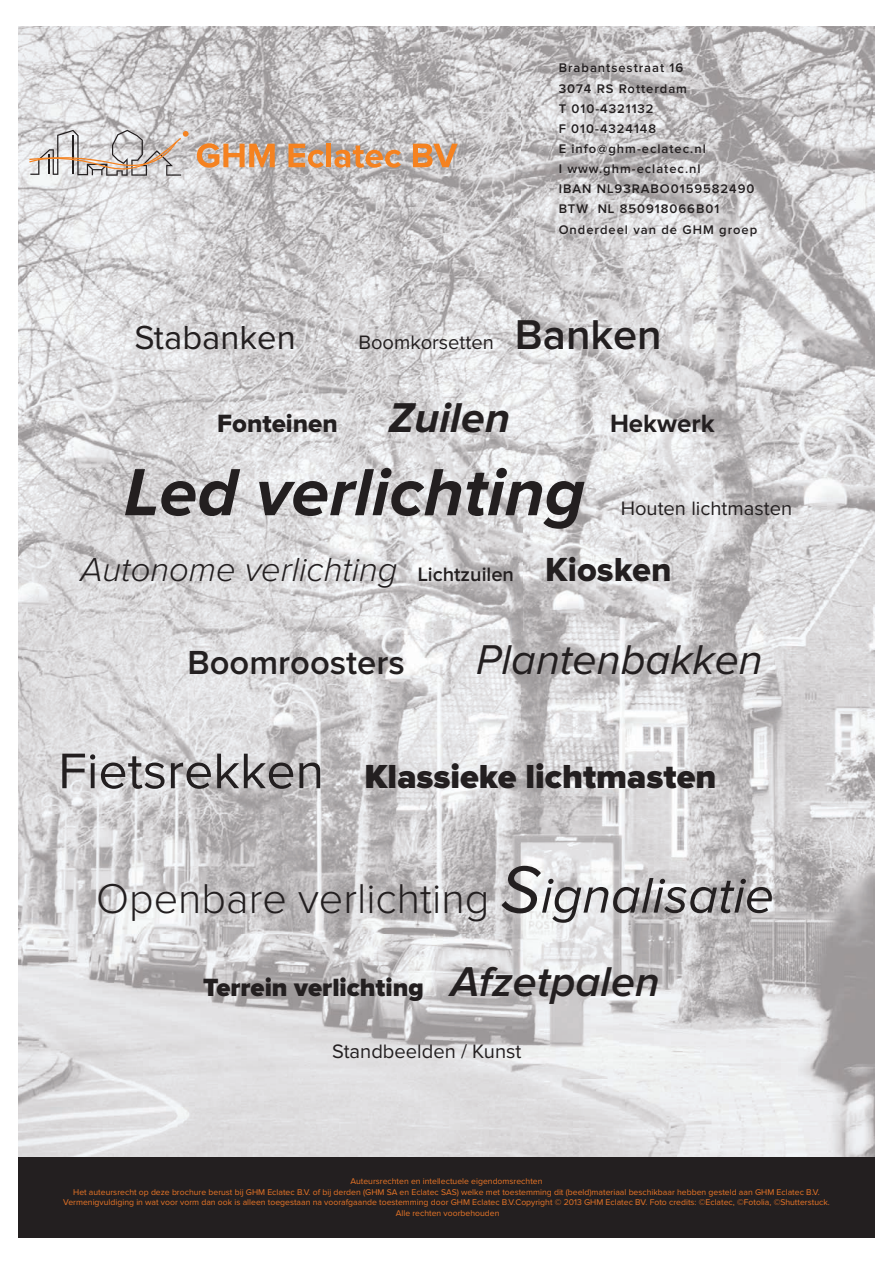
<style>
.page{position:relative;width:893px;height:1263px;background:#fff}
.page>*{position:absolute;margin:0;border:0;box-sizing:border-box;transform-origin:0 0}
.t1{font:italic 700 69.15px "Proxima Nova";color:#231f20}
.t2{font:300 43.2px "Proxima Nova";color:#231f20}
.t3{font:italic 43.2px "Proxima Nova";color:#231f20}
.t4{font:italic 300 34.5px "Proxima Nova";color:#231f20}
.t5{font:900 34.5px "Proxima Nova";color:#231f20}
.t6{font:600 34.5px "Proxima Nova";color:#231f20}
.t7{font:34.5px "Proxima Nova";color:#231f20}
.t8{font:900 25.95px "Proxima Nova";color:#231f20}
.t9{font:25.95px "Proxima Nova Extrabld";color:#231f20}
.t10{font:700 25.95px "Proxima Nova";color:#231f20}
.t11{font:20.1px "Proxima Nova";color:#231f20}
.t12{font:600 12.9px/20.1px "Proxima Nova";letter-spacing:.075em;color:#231f20}
.t13{font:8.7px/10.4px "Proxima Nova";color:#e97526;text-align:center}
.s1{font-weight:600;font-size:43.2px}
.s2{font-family:"Proxima Nova";font-weight:700;font-style:italic;font-size:43.2px}
.s3{font-weight:600;font-style:normal;font-size:20.1px}
.s4{font-family:"Proxima Nova Extrabld";font-weight:400;font-style:normal}
.s5{font-weight:400;font-size:51.75px}
.s6{font-weight:400;font-style:italic;font-size:69.15px}
.s7{font-weight:400;font-style:italic;font-size:51.75px}
.s8{font-weight:600;font-style:italic;font-size:43.2px}
</style>
<div class="page">
<img style="left:18px;top:27px;width:856px;height:1130px">
<div style="left:18px;top:1157px;width:856px;height:80px;background:#231f20"></div>
<svg style="left:29px;top:130px;width:159px;height:46px;background:#c9c2be"></svg>
<svg style="left:197px;top:143px;width:78px;height:25px;background:#dea271"></svg>
<svg style="left:288px;top:144px;width:36px;height:24px"></svg>
<hr style="left:327px;top:144px;width:4px;height:23px;background:#f58220">
<svg style="left:334px;top:146px;width:67px;height:22px"></svg>
<svg style="left:413px;top:144px;width:45px;height:23px"></svg>
<h3 class="t12" style="left:559px;top:59px;width:200px">Brabantsestraat 16<br>3074 RS Rotterdam<br>T 010-4321132<br>F 010-4324148<br>E info@ghm-eclatec.nl<br>I www.ghm-eclatec.nl<br>IBAN NL93RABO0159582490<br>BTW NL 850918066B01<br>Onderdeel van de GHM groep</h3>
<h3 class="t7" style="left:134px;top:322px;width:163px">Stabanken</h3>
<h3 class="t11" style="left:358px;top:333px;width:305px">Boomkorsetten <span class="s1">Banken</span></h3>
<h3 class="t9" style="left:217px;top:412px;width:295px">Fonteinen <span class="s2">Zuilen</span></h3>
<h1 class="t1" style="left:125px;top:461px;width:462px">Led verlichting</h1>
<h3 class="t10" style="left:610px;top:412px;width:106px">Hekwerk</h3>
<h3 class="t11" style="left:621px;top:499px;width:173px">Houten lichtmasten</h3>
<h3 class="t4" style="left:81px;top:554px;width:592px">Autonome verlichting <span class="s3">Lichtzuilen</span> <span class="s4">Kiosken</span></h3>
<h3 class="t6" style="left:187px;top:647px;width:219px">Boomroosters</h3>
<h2 class="t3" style="left:476px;top:640px;width:288px">Plantenbakken</h2>
<h3 class="t5" style="left:58px;top:761px;width:660px"><span class="s5">Fietsrekken</span> Klassieke lichtmasten</h3>
<h2 class="t2" style="left:96px;top:878px;width:679px">Openbare verlichting <span class="s6">S</span><span class="s7">ignalisatie</span></h2>
<h3 class="t8" style="left:203px;top:975px;width:458px">Terrein verlichting <span class="s8">Afzetpalen</span></h3>
<h3 class="t11" style="left:332px;top:1042px;width:191px">Standbeelden / Kunst</h3>
<p class="t13" style="left:63px;top:1177px;width:768px">Auteursrechten en intellectuele eigendomsrechten<br>Het auteursrecht op deze brochure berust bij GHM Eclatec B.V. of bij derden (GHM SA en Eclatec SAS) welke met toestemming dit (beeld)materiaal beschikbaar hebben gesteld aan GHM Eclatec B.V.<br>Vermenigvuldiging in wat voor vorm dan ook is alleen toegestaan na voorafgaande toestemming door GHM Eclatec B.V. Copyright © 2013 GHM Eclatec BV. Foto credits: ©Eclatec, ©Fotolia, ©Shutterstuck.<br>Alle rechten voorbehouden</p>
</div>
